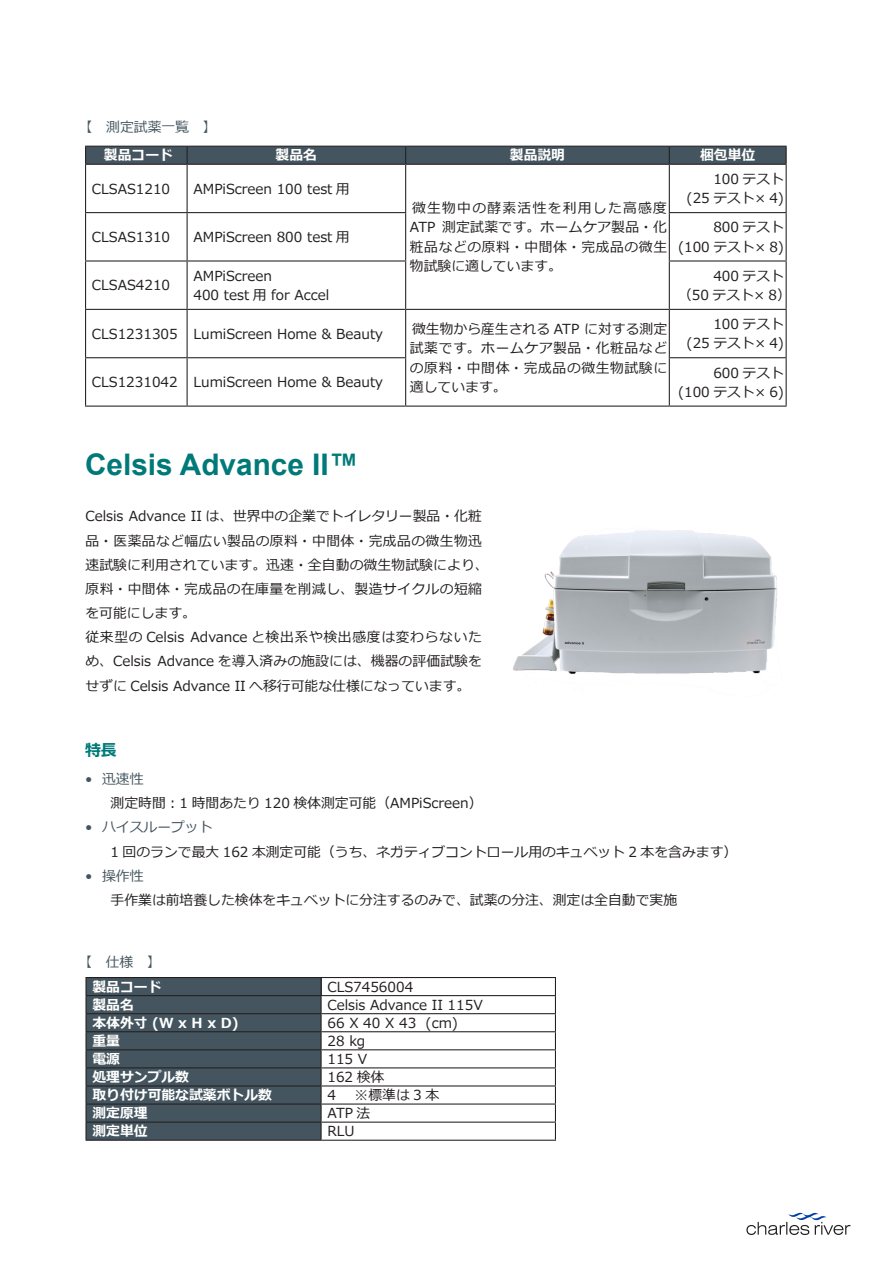
<style>
.page{position:relative;width:893px;height:1263px;background:#fff}
.page>*{position:absolute;margin:0;border:0;box-sizing:border-box;transform-origin:0 0}
.t1{font:700 29.7px "Arial";color:#007a78}
.t2{font:700 15.9px "Meiryo";color:#007a78}
.t3{font:13.8px/19.2px "Meiryo";color:#231f20;text-align:justify}
.t4{font:700 13.8px "Meiryo";color:#fff}
.t5{font:13.8px "Meiryo";color:#45555f}
</style>
<div class="page">
<svg style="left:746px;top:1213px;width:104px;height:22px"></svg>
<svg style="left:85px;top:146px;width:702px;height:18px;background:#43525b"></svg>
<hr style="left:85px;top:164px;width:102px;height:1px;background:#231f20">
<hr style="left:85px;top:165px;width:1px;height:47px;background:#231f20">
<hr style="left:187px;top:164px;width:219px;height:1px;background:#231f20">
<hr style="left:187px;top:165px;width:1px;height:47px;background:#231f20">
<hr style="left:406px;top:164px;width:263px;height:1px;background:#231f20">
<hr style="left:405px;top:165px;width:1px;height:47px;background:#231f20">
<hr style="left:669px;top:164px;width:118px;height:1px;background:#231f20">
<hr style="left:669px;top:165px;width:1px;height:47px;background:#231f20">
<hr style="left:786px;top:165px;width:1px;height:47px;background:#231f20">
<hr style="left:85px;top:212px;width:102px;height:1px;background:#231f20">
<hr style="left:85px;top:213px;width:1px;height:47px;background:#231f20">
<hr style="left:187px;top:212px;width:219px;height:1px;background:#231f20">
<hr style="left:187px;top:213px;width:1px;height:47px;background:#231f20">
<hr style="left:405px;top:213px;width:1px;height:47px;background:#231f20">
<hr style="left:669px;top:212px;width:118px;height:1px;background:#231f20">
<hr style="left:669px;top:213px;width:1px;height:47px;background:#231f20">
<hr style="left:786px;top:213px;width:1px;height:47px;background:#231f20">
<hr style="left:85px;top:260px;width:102px;height:1px;background:#231f20">
<hr style="left:85px;top:261px;width:1px;height:48px;background:#231f20">
<hr style="left:187px;top:260px;width:219px;height:1px;background:#231f20">
<hr style="left:187px;top:261px;width:1px;height:48px;background:#231f20">
<hr style="left:405px;top:261px;width:1px;height:48px;background:#231f20">
<hr style="left:669px;top:260px;width:118px;height:1px;background:#231f20">
<hr style="left:669px;top:261px;width:1px;height:48px;background:#231f20">
<hr style="left:786px;top:261px;width:1px;height:48px;background:#231f20">
<hr style="left:85px;top:309px;width:102px;height:1px;background:#231f20">
<hr style="left:85px;top:310px;width:1px;height:47px;background:#231f20">
<hr style="left:187px;top:309px;width:219px;height:1px;background:#231f20">
<hr style="left:187px;top:310px;width:1px;height:47px;background:#231f20">
<hr style="left:406px;top:309px;width:263px;height:1px;background:#231f20">
<hr style="left:405px;top:310px;width:1px;height:47px;background:#231f20">
<hr style="left:669px;top:309px;width:118px;height:1px;background:#231f20">
<hr style="left:669px;top:310px;width:1px;height:47px;background:#231f20">
<hr style="left:786px;top:310px;width:1px;height:47px;background:#231f20">
<hr style="left:85px;top:357px;width:102px;height:1px;background:#231f20">
<hr style="left:85px;top:358px;width:1px;height:48px;background:#231f20">
<hr style="left:187px;top:357px;width:219px;height:1px;background:#231f20">
<hr style="left:187px;top:358px;width:1px;height:48px;background:#231f20">
<hr style="left:405px;top:358px;width:1px;height:48px;background:#231f20">
<hr style="left:669px;top:357px;width:118px;height:1px;background:#231f20">
<hr style="left:669px;top:358px;width:1px;height:48px;background:#231f20">
<hr style="left:786px;top:358px;width:1px;height:48px;background:#231f20">
<hr style="left:85px;top:406px;width:102px;height:1px;background:#231f20">
<hr style="left:187px;top:406px;width:219px;height:1px;background:#231f20">
<hr style="left:406px;top:406px;width:263px;height:1px;background:#231f20">
<hr style="left:669px;top:406px;width:118px;height:1px;background:#231f20">
<hr style="left:85px;top:977px;width:236px;height:1px;background:#231f20">
<hr style="left:321px;top:977px;width:235px;height:1px;background:#231f20">
<hr style="left:321px;top:995px;width:235px;height:1px;background:#231f20">
<hr style="left:321px;top:1013px;width:235px;height:1px;background:#231f20">
<hr style="left:321px;top:1031px;width:235px;height:1px;background:#231f20">
<hr style="left:321px;top:1049px;width:235px;height:1px;background:#231f20">
<hr style="left:321px;top:1067px;width:235px;height:1px;background:#231f20">
<hr style="left:321px;top:1085px;width:235px;height:1px;background:#231f20">
<hr style="left:321px;top:1103px;width:235px;height:1px;background:#231f20">
<hr style="left:321px;top:1121px;width:235px;height:2px;background:#231f20">
<svg style="left:85px;top:978px;width:237px;height:162px;background:#44525c"></svg>
<svg style="left:555px;top:978px;width:1px;height:162px"></svg>
<hr style="left:85px;top:1140px;width:236px;height:1px;background:#231f20">
<hr style="left:321px;top:1140px;width:235px;height:1px;background:#231f20">
<img style="left:513px;top:530px;width:265px;height:144px">
<p class="t5" style="left:79px;top:118px;width:140px">【　測定試薬一覧　】</p>
<p class="t4" style="left:104px;top:146px;width:71px">製品コード</p>
<p class="t4" style="left:276px;top:146px;width:43px">製品名</p>
<p class="t4" style="left:510px;top:146px;width:57px">製品説明</p>
<p class="t4" style="left:700px;top:146px;width:57px">梱包単位</p>
<p class="t3" style="left:92px;top:180px;width:80px">CLSAS1210</p>
<p class="t3" style="left:193px;top:180px;width:158px">AMPiScreen 100 test 用</p>
<p class="t3" style="left:410px;top:199px;width:259px">微生物中の酵素活性を利用した高感度ATP 測定試薬です。ホームケア製品・化粧品などの原料・中間体・完成品の微生物試験に適しています。</p>
<p class="t3" style="left:713px;top:170px;width:72px">100 テスト</p>
<p class="t3" style="left:687px;top:189px;width:99px">(25 テスト× 4)</p>
<p class="t3" style="left:713px;top:219px;width:72px">800 テスト</p>
<p class="t3" style="left:678px;top:238px;width:107px">(100 テスト× 8)</p>
<p class="t3" style="left:92px;top:228px;width:80px">CLSAS1310</p>
<p class="t3" style="left:193px;top:228px;width:158px">AMPiScreen 800 test 用</p>
<p class="t3" style="left:713px;top:267px;width:72px">400 テスト</p>
<p class="t3" style="left:678px;top:286px;width:114px">（50 テスト× 8）</p>
<p class="t3" style="left:193px;top:267px;width:80px">AMPiScreen</p>
<p class="t3" style="left:193px;top:286px;width:137px">400 test 用 for Accel</p>
<p class="t3" style="left:92px;top:276px;width:80px">CLSAS4210</p>
<p class="t3" style="left:92px;top:325px;width:87px">CLS1231305</p>
<p class="t3" style="left:193px;top:325px;width:191px">LumiScreen Home &amp; Beauty</p>
<p class="t3" style="left:410px;top:320px;width:259px">微生物から産生される ATP に対する測定試薬です。ホームケア製品・化粧品などの原料・中間体・完成品の微生物試験に適しています。</p>
<p class="t3" style="left:713px;top:315px;width:72px">100 テスト</p>
<p class="t3" style="left:687px;top:334px;width:99px">(25 テスト× 4)</p>
<p class="t3" style="left:713px;top:364px;width:72px">600 テスト</p>
<p class="t3" style="left:678px;top:383px;width:107px">(100 テスト× 6)</p>
<p class="t3" style="left:92px;top:373px;width:87px">CLS1231042</p>
<p class="t3" style="left:193px;top:373px;width:191px">LumiScreen Home &amp; Beauty</p>
<p class="t1" style="left:85px;top:443px;width:275px">Celsis Advance II™</p>
<p class="t3" style="left:85px;top:505px;width:405px;line-height:24.2px;text-align:left">Celsis Advance II は、世界中の企業でトイレタリー製品・化粧品・医薬品など幅広い製品の原料・中間体・完成品の微生物迅速試験に利用されています。迅速・全自動の微生物試験により、原料・中間体・完成品の在庫量を削減し、製造サイクルの短縮を可能にします。</p>
<p class="t3" style="left:85px;top:626px;width:398px;line-height:24.2px">従来型の Celsis Advance と検出系や検出感度は変わらないため、Celsis Advance を導入済みの施設には、機器の評価試験をせずに Celsis Advance II へ移行可能な仕様になっています。</p>
<p class="t2" style="left:85px;top:739px;width:33px">特長</p>
<p class="t5" style="left:85px;top:769px;width:60px">• 迅速性</p>
<p class="t3" style="left:111px;top:794px;width:374px">測定時間：1 時間あたり 120 検体測定可能（AMPiScreen）</p>
<p class="t5" style="left:85px;top:818px;width:129px">• ハイスループット</p>
<p class="t3" style="left:111px;top:843px;width:628px">1 回のランで最大 162 本測定可能（うち、ネガティブコントロール用のキュベット 2 本を含みます）</p>
<p class="t5" style="left:85px;top:866px;width:60px">• 操作性</p>
<p class="t3" style="left:111px;top:891px;width:568px">手作業は前培養した検体をキュベットに分注するのみで、試薬の分注、測定は全自動で実施</p>
<p class="t5" style="left:78px;top:952px;width:84px">【　仕様　】</p>
<p class="t4" style="left:92px;top:977px;width:71px">製品コード</p>
<p class="t3" style="left:327px;top:978px;width:87px">CLS7456004</p>
<p class="t4" style="left:92px;top:995px;width:43px">製品名</p>
<p class="t3" style="left:327px;top:996px;width:157px">Celsis Advance II 115V</p>
<p class="t4" style="left:92px;top:1013px;width:148px">本体外寸 (W x H x D)</p>
<p class="t3" style="left:327px;top:1014px;width:132px">66 X 40 X 43 (cm)</p>
<p class="t4" style="left:92px;top:1031px;width:29px">重量</p>
<p class="t3" style="left:327px;top:1032px;width:39px">28 kg</p>
<p class="t4" style="left:92px;top:1049px;width:29px">電源</p>
<p class="t3" style="left:327px;top:1050px;width:41px">115 V</p>
<p class="t4" style="left:92px;top:1067px;width:98px">処理サンプル数</p>
<p class="t3" style="left:327px;top:1068px;width:58px">162 検体</p>
<p class="t4" style="left:92px;top:1085px;width:181px">取り付け可能な試薬ボトル数</p>
<p class="t3" style="left:327px;top:1086px;width:113px">4 　※標準は 3 本</p>
<p class="t4" style="left:92px;top:1103px;width:57px">測定原理</p>
<p class="t3" style="left:327px;top:1104px;width:44px">ATP 法</p>
<p class="t4" style="left:92px;top:1122px;width:57px">測定単位</p>
<p class="t3" style="left:327px;top:1122px;width:28px">RLU</p>
</div>
